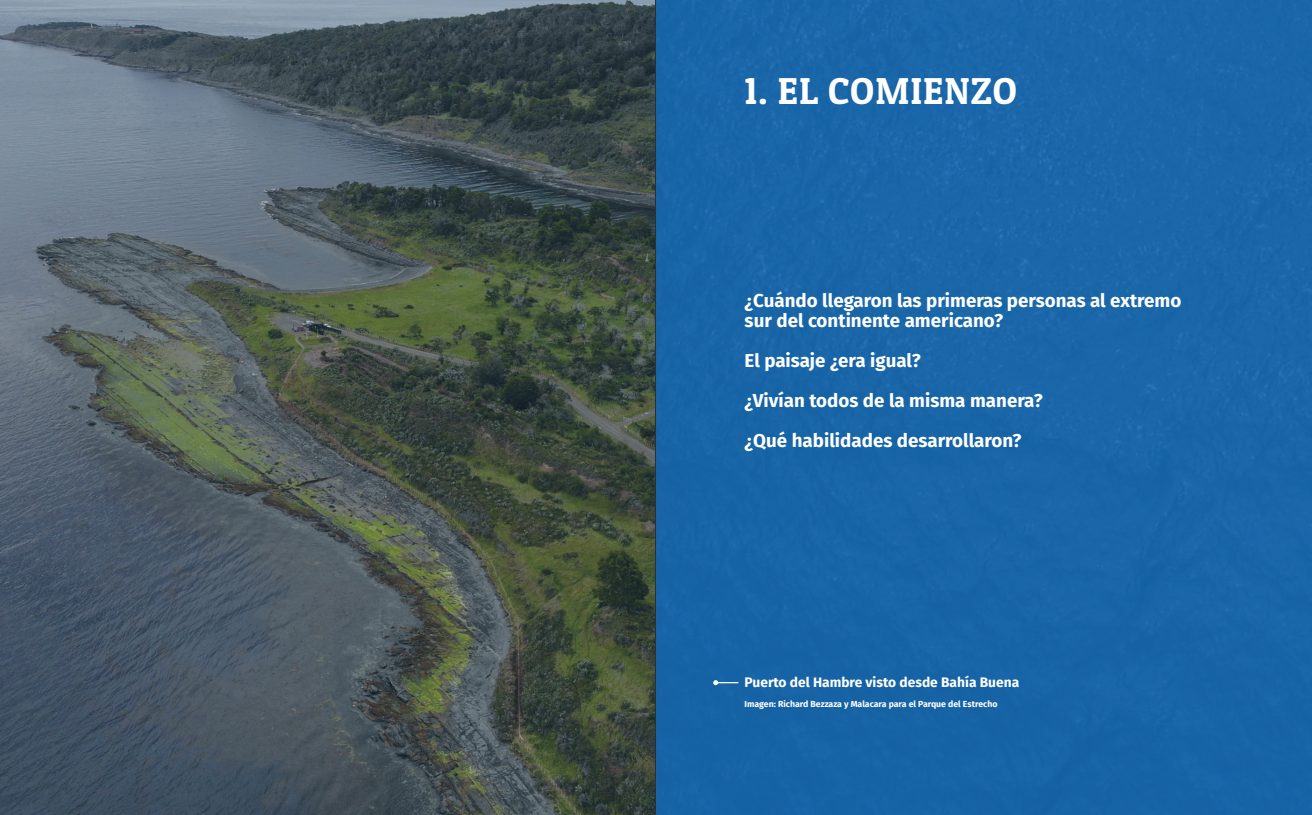
<style>
.page{position:relative;width:1312px;height:815px;background:#fff}
.page>*{position:absolute;margin:0;border:0;box-sizing:border-box;transform-origin:0 0}
.Título_Portadilla{font:37.5px "Patua One";letter-spacing:.025em;color:#fff}
.Preguntas{font:700 18.75px/20px "Fira Sans";color:#fff}
.Abajo_pregunta{font:700 13.75px "Fira Sans";color:#fff}
.Nombre{font:700 8.75px "Fira Sans";color:#fff}
</style>
<div class="page">
<svg style="left:0;top:0;width:656px;height:815px"></svg>
<div style="left:656px;top:0;width:655px;height:815px;background:#1865a8"></div>
<svg style="left:713px;top:680px;width:24px;height:5px"></svg>
<p class="Título_Portadilla" style="left:744px;top:67px;width:274px">1. EL COMIENZO</p>
<p class="Preguntas" style="left:744px;top:289px;width:438px">¿Cuándo llegaron las primeras personas al extremo sur del continente americano?</p>
<p class="Preguntas" style="left:744px;top:349px;width:178px">El paisaje ¿era igual?</p>
<p class="Preguntas" style="left:744px;top:389px;width:300px">¿Vivían todos de la misma manera?</p>
<p class="Preguntas" style="left:744px;top:429px;width:278px">¿Qué habilidades desarrollaron?</p>
<p class="Abajo_pregunta" style="left:744px;top:671px;width:276px">Puerto del Hambre visto desde Bahía Buena</p>
<p class="Nombre" style="left:744px;top:697px;width:254px">Imagen: Richard Bezzaza y Malacara para el Parque del Estrecho</p>
</div>
